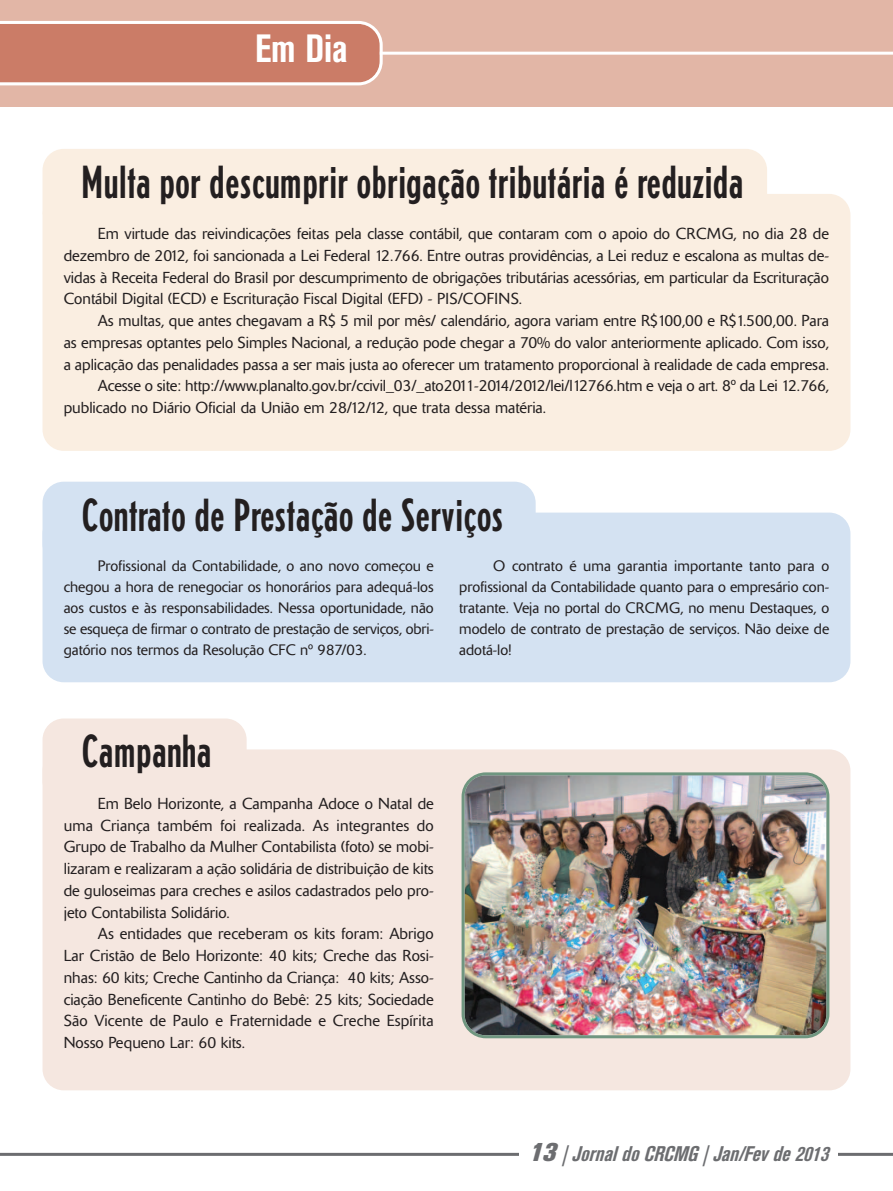
<style>
.page{position:relative;width:893px;height:1191px;background:#fff}
.page>*{position:absolute;margin:0;border:0;box-sizing:border-box;transform-origin:0 0}
.t1{font:500 condensed 45px "AT Erbar";color:#231f20}
.t2{font:700 condensed 39px "Akzidenz Grotesk BE";color:#fff}
.t3{font:21px "FT100 IT";color:#6c6d70}
.t4{font:300 15.75px/21.8px "Delta";color:#231f20;text-align:justify}
.t5{font:300 15px/21px "Delta";color:#231f20;text-align:justify}
.s1{font-family:"FT100 EXBDIT";font-size:25.5px}
</style>
<div class="page">
<hr style="left:0;top:1152px;width:893px;height:3px;background:#6c6d70">
<div style="left:519px;top:1140px;width:319px;height:38px;background:#fff"></div>
<div style="left:0;top:0;width:893px;height:106px;background:#e2b6a6"></div>
<hr style="left:0;top:52px;width:893px;height:3px;background:#fff">
<svg style="left:0;top:21px;width:383px;height:64px;background:#d08875"></svg>
<div style="left:43px;top:149px;width:724px;height:83px;background:#faeee1;border-radius:21px"></div>
<div style="left:43px;top:194px;width:807px;height:257px;background:#faeee1;border-radius:21px"></div>
<div style="left:43px;top:482px;width:493px;height:83px;background:#d4e2f2;border-radius:21px"></div>
<div style="left:43px;top:512px;width:807px;height:170px;background:#d4e2f2;border-radius:21px"></div>
<div style="left:43px;top:718px;width:204px;height:84px;background:#f5e7e0;border-radius:21px"></div>
<div style="left:43px;top:749px;width:807px;height:341px;background:#f5e7e0;border-radius:21px"></div>
<img style="left:462px;top:772px;width:367px;height:266px">
<h2 class="t2" style="left:255px;top:35px;width:94px">Em Dia</h2>
<h1 class="t1" style="left:81px;top:165px;width:664px">Multa por descumprir obrigação tributária é reduzida</h1>
<p class="t4" style="left:64px;top:224px;width:767px;text-indent:34px">Em virtude das reivindicações feitas pela classe contábil, que contaram com o apoio do CRCMG, no dia 28 de dezembro de 2012, foi sancionada a Lei Federal 12.766. Entre outras providências, a Lei reduz e escalona as multas de&shy;vidas à Receita Federal do Brasil por descumprimento de obrigações tributárias acessórias, em particular da Escrituração Contábil Digital (ECD) e Escrituração Fiscal Digital (EFD) - PIS/COFINS.</p>
<p class="t4" style="left:98px;top:311px;width:733px">As multas, que antes chegavam a R$ 5 mil por mês/ calendário, agora variam entre R$100,00 e R$1.500,00. Para</p>
<p class="t4" style="left:64px;top:333px;width:767px">as empresas optantes pelo Simples Nacional, a redução pode chegar a 70% do valor anteriormente aplicado. Com isso,</p>
<p class="t4" style="left:64px;top:355px;width:767px">a aplicação das penalidades passa a ser mais justa ao oferecer um tratamento proporcional à realidade de cada empresa.</p>
<p class="t4" style="left:98px;top:377px;width:733px">Acesse o site: http://www.planalto.gov.br/ccivil_03/_ato2011-2014/2012/lei/l12766.htm e veja o art. 8º da Lei 12.766,</p>
<p class="t4" style="left:64px;top:398px;width:484px">publicado no Diário Oficial da União em 28/12/12, que trata dessa matéria.</p>
<h1 class="t1" style="left:81px;top:498px;width:424px">Contrato de Prestação de Serviços</h1>
<p class="t5" style="left:64px;top:557px;width:371px;text-indent:34px">Profissional da Contabilidade, o ano novo começou e chegou a hora de renegociar os honorários para adequá-los aos custos e às responsabilidades. Nessa oportunidade, não se esqueça de firmar o contrato de prestação de serviços, obri&shy;gatório nos termos da Resolução CFC nº 987/03.</p>
<p class="t5" style="left:459px;top:557px;width:371px;text-indent:34px">O contrato é uma garantia importante tanto para o profissional da Contabilidade quanto para o empresário con&shy;tratante. Veja no portal do CRCMG, no menu Destaques, o modelo de contrato de prestação de serviços. Não deixe de adotá-lo!</p>
<h1 class="t1" style="left:81px;top:735px;width:132px">Campanha</h1>
<p class="t4" style="left:64px;top:794px;width:372px;text-indent:34px">Em Belo Horizonte, a Campanha Adoce o Natal de uma Criança também foi realizada. As integrantes do Grupo de Trabalho da Mulher Contabilista (foto) se mobi&shy;lizaram e realizaram a ação solidária de distribuição de kits de guloseimas para creches e asilos cadastrados pelo pro&shy;jeto Contabilista Solidário.</p>
<p class="t4" style="left:64px;top:924px;width:371px;text-indent:34px">As entidades que receberam os kits foram: Abrigo Lar Cristão de Belo Horizonte: 40 kits; Creche das Rosi&shy;nhas: 60 kits; Creche Cantinho da Criança: 40 kits; Asso&shy;ciação Beneficente Cantinho do Bebê: 25 kits; Sociedade São Vicente de Paulo e Fraternidade e Creche Espírita Nosso Pequeno Lar: 60 kits.</p>
<h3 class="t3" style="left:528px;top:1145px;width:301px"><span class="s1">13</span> | Jornal do CRCMG | Jan/Fev de 2013</h3>
</div>
